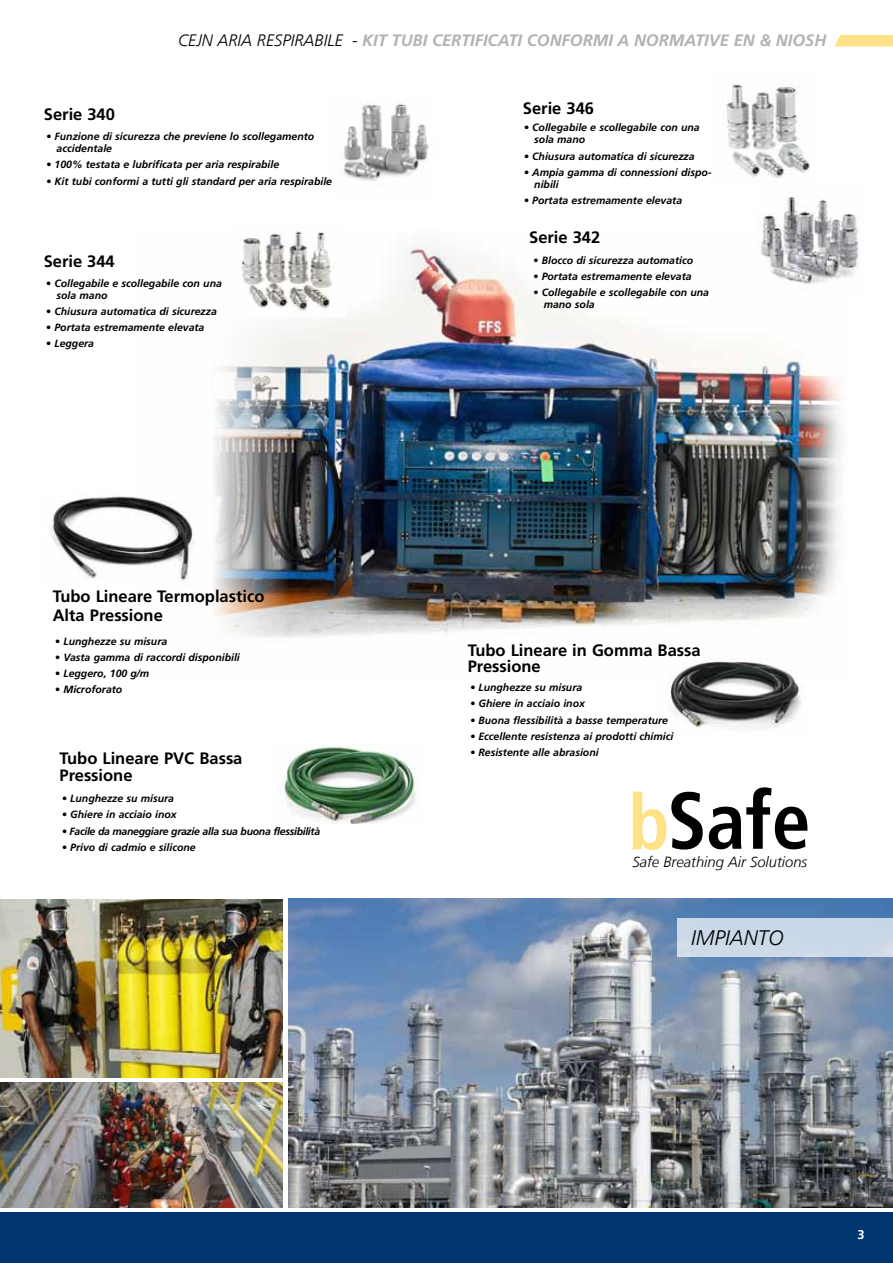
<style>
.page{position:relative;width:893px;height:1263px;background:#fff}
.page>*{position:absolute;margin:0;border:0;box-sizing:border-box;transform-origin:0 0}
.t1{font:italic 300 21px "Frutiger LT Com";color:#000}
.t2{font:700 16.5px/16.5px "Frutiger LT Com";color:#000}
.t3{font:italic 700 16.5px "Frutiger LT Com";color:#b3b2b2}
.t4{font:italic 300 14.7px "Frutiger LT Com";color:#000}
.t5{font:700 12.75px "Frutiger LT Com";color:#fff}
.t6{font:italic 700 10.5px/12px "Frutiger LT Com";color:#000}
.t7{font:italic 700 10.5px "Frutiger LT Com";letter-spacing:-.03em;color:#000}
.s1{font-weight:300;color:#000}
</style>
<div class="page">
<svg style="left:835px;top:35px;width:58px;height:11px"></svg>
<div style="left:0;top:1212px;width:893px;height:51px;background:#003671"></div>
<img style="left:214px;top:245px;width:628px;height:393px">
<svg style="left:0;top:1207px;width:893px;height:1px"></svg>
<svg style="left:632px;top:787px;width:175px;height:63px"></svg>
<img style="left:288px;top:899px;width:605px;height:308px">
<img style="left:0;top:1082px;width:283px;height:125px">
<img style="left:0;top:899px;width:283px;height:178px">
<img style="left:50px;top:496px;width:143px;height:85px">
<div style="left:677px;top:918px;width:216px;height:38px;background:#cbd8e8"></div>
<img style="left:726px;top:84px;width:84px;height:94px">
<img style="left:339px;top:102px;width:90px;height:79px">
<img style="left:232px;top:231px;width:115px;height:86px">
<img style="left:668px;top:661px;width:133px;height:67px">
<img style="left:280px;top:745px;width:136px;height:78px">
<img style="left:757px;top:196px;width:102px;height:99px">
<h2 class="t3" style="left:178px;top:30px;width:650px"><span class="s1">CEJN ARIA RESPIRABILE -</span> KIT TUBI CERTIFICATI CONFORMI A NORMATIVE EN &amp; NIOSH</h2>
<h2 class="t2" style="left:44px;top:106px;width:73px">Serie 340</h2>
<p class="t6" style="left:57px;top:130px;width:259px;text-indent:-10px">• Funzione di sicurezza che previene lo scollegamento accidentale</p>
<p class="t6" style="left:46px;top:159px;width:235px">• 100% testata e lubrificata per aria respirabile</p>
<p class="t6" style="left:46px;top:175px;width:287px">• Kit tubi conformi a tutti gli standard per aria respirabile</p>
<h2 class="t2" style="left:44px;top:253px;width:73px">Serie 344</h2>
<p class="t6" style="left:56px;top:277px;width:167px;text-indent:-11px">• Collegabile e scollegabile con una sola mano</p>
<p class="t6" style="left:46px;top:305px;width:172px">• Chiusura automatica di sicurezza</p>
<p class="t6" style="left:46px;top:321px;width:160px">• Portata estremamente elevata</p>
<p class="t6" style="left:46px;top:338px;width:50px">• Leggera</p>
<h2 class="t2" style="left:53px;top:586px;width:213px;line-height:19.5px">Tubo Lineare Termoplastico<br>Alta Pressione</h2>
<p class="t6" style="left:55px;top:635px;width:114px">• Lunghezze su misura</p>
<p class="t6" style="left:55px;top:651px;width:186px">• Vasta gamma di raccordi disponibili</p>
<p class="t6" style="left:55px;top:668px;width:96px">• Leggero, 100 g/m</p>
<p class="t6" style="left:55px;top:684px;width:69px">• Microforato</p>
<h2 class="t2" style="left:60px;top:750px;width:184px">Tubo Lineare PVC Bassa<br>Pressione</h2>
<p class="t6" style="left:62px;top:793px;width:114px">• Lunghezze su misura</p>
<p class="t6" style="left:62px;top:809px;width:116px">• Ghiere in acciaio inox</p>
<p class="t7" style="left:62px;top:825px;width:260px">• Facile da maneggiare grazie alla sua buona flessibilità</p>
<p class="t6" style="left:62px;top:841px;width:135px">• Privo di cadmio e silicone</p>
<h2 class="t2" style="left:523px;top:100px;width:73px">Serie 346</h2>
<p class="t6" style="left:534px;top:122px;width:167px;text-indent:-10px">• Collegabile e scollegabile con una sola mano</p>
<p class="t6" style="left:524px;top:150px;width:172px">• Chiusura automatica di sicurezza</p>
<p class="t6" style="left:534px;top:166px;width:179px;text-indent:-10px">• Ampia gamma di connessioni dispo&shy;nibili</p>
<p class="t6" style="left:524px;top:195px;width:160px">• Portata estremamente elevata</p>
<h2 class="t2" style="left:529px;top:229px;width:73px">Serie 342</h2>
<p class="t6" style="left:533px;top:254px;width:161px">• Blocco di sicurezza automatico</p>
<p class="t6" style="left:533px;top:270px;width:160px">• Portata estremamente elevata</p>
<p class="t6" style="left:544px;top:286px;width:167px;text-indent:-10px">• Collegabile e scollegabile con una mano sola</p>
<h2 class="t2" style="left:468px;top:642px;width:234px">Tubo Lineare in Gomma Bassa<br>Pressione</h2>
<p class="t6" style="left:470px;top:681px;width:114px">• Lunghezze su misura</p>
<p class="t6" style="left:470px;top:698px;width:116px">• Ghiere in acciaio inox</p>
<p class="t6" style="left:470px;top:714px;width:200px">• Buona flessibilità a basse temperature</p>
<p class="t6" style="left:470px;top:730px;width:205px">• Eccellente resistenza ai prodotti chimici</p>
<p class="t6" style="left:470px;top:746px;width:130px">• Resistente alle abrasioni</p>
<h3 class="t4" style="left:632px;top:853px;width:176px">Safe Breathing Air Solutions</h3>
<h1 class="t1" style="left:691px;top:925px;width:94px">IMPIANTO</h1>
<p class="t5" style="left:857px;top:1227px;width:9px">3</p>
</div>
